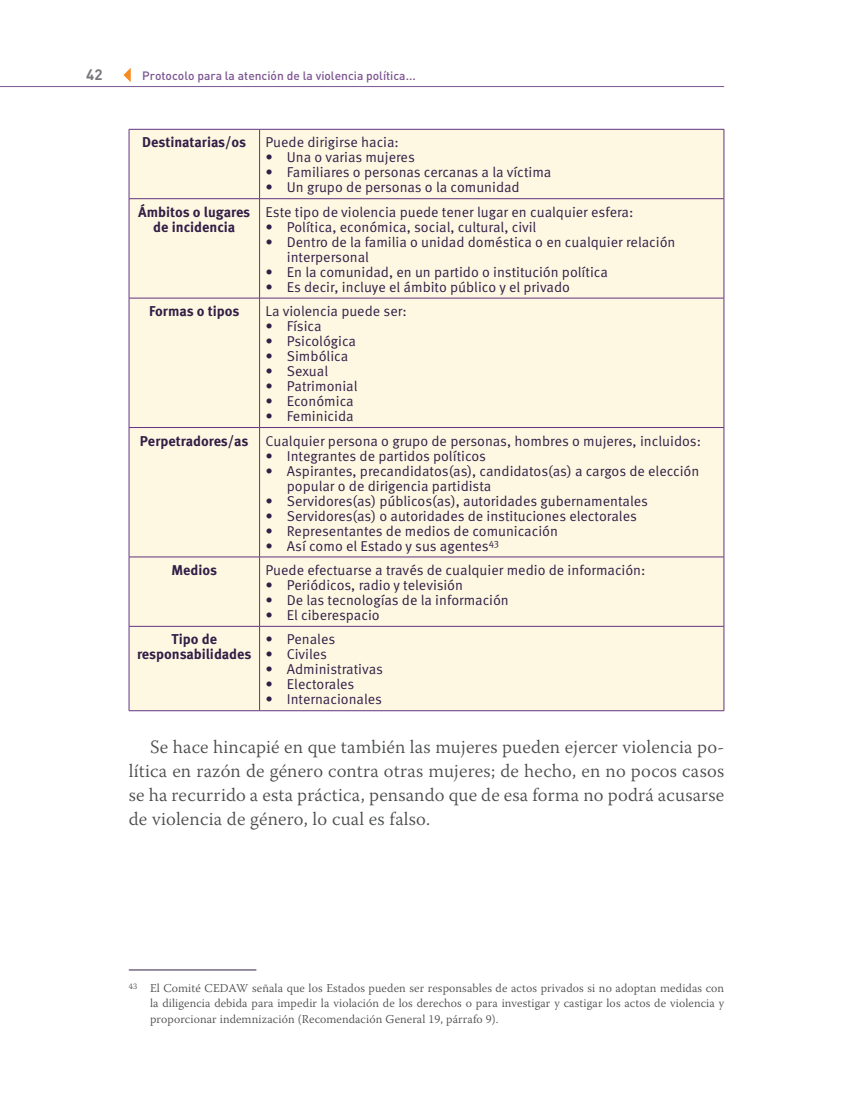
<style>
.page{position:relative;width:853px;height:1106px;background:#fff}
.page>*{position:absolute;margin:0;border:0;box-sizing:border-box;transform-origin:0 0}
.Texto{font:300 18.75px/24px "Warnock Pro";letter-spacing:.01em;color:#4b4c4d;text-align:justify}
.t1{font:700 15px "DIN Pro";color:#76787b}
.texto_tablas{font:14.25px/15px "Meta Pro";color:#321e46}
.texto_tablas-2{font:700 14.25px/15px "Meta Pro";color:#321e46;text-align:center}
._10_notas{font:300 12px/15px "Warnock Pro";letter-spacing:.01em;color:#4b4c4d;text-align:justify}
.t2{font:500 12px "DIN Pro";color:#7b5591}
</style>
<div class="page">
<svg style="left:123px;top:68px;width:8px;height:14px"></svg>
<hr style="left:0;top:86px;width:724px;height:1px;background:#7b5591">
<div style="left:130px;top:130px;width:594px;height:580px;background:#fef7e2"></div>
<hr style="left:129px;top:129px;width:131px;height:1px;background:#633380">
<hr style="left:260px;top:129px;width:464px;height:1px;background:#633380">
<hr style="left:259px;top:129px;width:1px;height:69px;background:#633380">
<hr style="left:129px;top:198px;width:131px;height:1px;background:#633380">
<hr style="left:260px;top:198px;width:464px;height:1px;background:#633380">
<hr style="left:259px;top:199px;width:1px;height:99px;background:#633380">
<hr style="left:129px;top:298px;width:131px;height:1px;background:#633380">
<hr style="left:260px;top:298px;width:464px;height:1px;background:#633380">
<hr style="left:259px;top:298px;width:1px;height:129px;background:#633380">
<hr style="left:129px;top:427px;width:131px;height:1px;background:#633380">
<hr style="left:260px;top:427px;width:464px;height:1px;background:#633380">
<hr style="left:259px;top:428px;width:1px;height:128px;background:#633380">
<hr style="left:129px;top:556px;width:131px;height:1px;background:#633380">
<hr style="left:260px;top:556px;width:464px;height:1px;background:#633380">
<hr style="left:259px;top:557px;width:1px;height:69px;background:#633380">
<hr style="left:129px;top:626px;width:131px;height:1px;background:#633380">
<hr style="left:260px;top:626px;width:464px;height:1px;background:#633380">
<hr style="left:259px;top:626px;width:1px;height:84px;background:#633380">
<hr style="left:129px;top:129px;width:1px;height:69px;background:#633380">
<hr style="left:724px;top:129px;width:1px;height:69px;background:#633380">
<hr style="left:129px;top:199px;width:1px;height:99px;background:#633380">
<hr style="left:724px;top:199px;width:1px;height:99px;background:#633380">
<hr style="left:129px;top:298px;width:1px;height:129px;background:#633380">
<hr style="left:724px;top:298px;width:1px;height:129px;background:#633380">
<hr style="left:129px;top:428px;width:1px;height:128px;background:#633380">
<hr style="left:724px;top:428px;width:1px;height:128px;background:#633380">
<hr style="left:129px;top:557px;width:1px;height:69px;background:#633380">
<hr style="left:724px;top:557px;width:1px;height:69px;background:#633380">
<hr style="left:129px;top:626px;width:1px;height:84px;background:#633380">
<hr style="left:724px;top:626px;width:1px;height:84px;background:#633380">
<hr style="left:129px;top:710px;width:131px;height:1px;background:#633380">
<hr style="left:260px;top:710px;width:464px;height:1px;background:#633380">
<hr style="left:129px;top:969px;width:127px;height:1px;background:#321e46">
<p class="t1" style="left:86px;top:64px;width:18px">42</p>
<p class="t2" style="left:142px;top:67px;width:275px">Protocolo para la atención de la violencia política...</p>
<p class="texto_tablas-2" style="left:142px;top:135px;width:105px">Destinatarias/os</p>
<p class="texto_tablas" style="left:266px;top:135px;width:135px">Puede dirigirse hacia:</p>
<p class="texto_tablas" style="left:266px;top:150px;width:151px">• Una o varias mujeres</p>
<p class="texto_tablas" style="left:266px;top:165px;width:287px">• Familiares o personas cercanas a la víctima</p>
<p class="texto_tablas" style="left:266px;top:180px;width:256px">• Un grupo de personas o la comunidad</p>
<p class="texto_tablas-2" style="left:138px;top:205px;width:114px">Ámbitos o lugares de incidencia</p>
<p class="texto_tablas" style="left:266px;top:205px;width:369px">Este tipo de violencia puede tener lugar en cualquier esfera:</p>
<p class="texto_tablas" style="left:266px;top:220px;width:272px">• Política, económica, social, cultural, civil</p>
<p class="texto_tablas" style="left:287px;top:235px;width:390px;text-indent:-21px">• Dentro de la familia o unidad doméstica o en cualquier relación interpersonal</p>
<p class="texto_tablas" style="left:266px;top:265px;width:344px">• En la comunidad, en un partido o institución política</p>
<p class="texto_tablas" style="left:266px;top:280px;width:306px">• Es decir, incluye el ámbito público y el privado</p>
<p class="texto_tablas-2" style="left:149px;top:304px;width:92px">Formas o tipos</p>
<p class="texto_tablas" style="left:266px;top:304px;width:143px">La violencia puede ser:</p>
<p class="texto_tablas" style="left:266px;top:319px;width:57px">• Física</p>
<p class="texto_tablas" style="left:266px;top:334px;width:92px">• Psicológica</p>
<p class="texto_tablas" style="left:266px;top:349px;width:84px">• Simbólica</p>
<p class="texto_tablas" style="left:266px;top:364px;width:64px">• Sexual</p>
<p class="texto_tablas" style="left:266px;top:379px;width:93px">• Patrimonial</p>
<p class="texto_tablas" style="left:266px;top:394px;width:90px">• Económica</p>
<p class="texto_tablas" style="left:266px;top:409px;width:90px">• Feminicida</p>
<p class="texto_tablas-2" style="left:140px;top:433px;width:110px">Perpetradores/as</p>
<p class="texto_tablas" style="left:266px;top:433px;width:437px">Cualquier persona o grupo de personas, hombres o mujeres, incluidos:</p>
<p class="texto_tablas" style="left:266px;top:448px;width:222px">• Integrantes de partidos políticos</p>
<p class="texto_tablas" style="left:287px;top:463px;width:414px;text-indent:-21px">• Aspirantes, precandidatos(as), candidatos(as) a cargos de elección popular o de dirigencia partidista</p>
<p class="texto_tablas" style="left:266px;top:493px;width:384px">• Servidores(as) públicos(as), autoridades gubernamentales</p>
<p class="texto_tablas" style="left:266px;top:508px;width:373px">• Servidores(as) o autoridades de instituciones electorales</p>
<p class="texto_tablas" style="left:266px;top:523px;width:294px">• Representantes de medios de comunicación</p>
<p class="texto_tablas" style="left:266px;top:538px;width:235px">• Así como el Estado y sus agentes<sup>43</sup></p>
<p class="texto_tablas-2" style="left:171px;top:563px;width:47px">Medios</p>
<p class="texto_tablas" style="left:266px;top:563px;width:381px">Puede efectuarse a través de cualquier medio de información:</p>
<p class="texto_tablas" style="left:266px;top:578px;width:199px">• Periódicos, radio y televisión</p>
<p class="texto_tablas" style="left:266px;top:593px;width:245px">• De las tecnologías de la información</p>
<p class="texto_tablas" style="left:266px;top:608px;width:116px">• El ciberespacio</p>
<p class="texto_tablas-2" style="left:137px;top:632px;width:116px">Tipo de responsabilidades</p>
<p class="texto_tablas" style="left:266px;top:632px;width:71px">• Penales</p>
<p class="texto_tablas" style="left:266px;top:647px;width:63px">• Civiles</p>
<p class="texto_tablas" style="left:266px;top:662px;width:119px">• Administrativas</p>
<p class="texto_tablas" style="left:266px;top:677px;width:90px">• Electorales</p>
<p class="texto_tablas" style="left:266px;top:692px;width:118px">• Internacionales</p>
<p class="Texto" style="left:129px;top:734px;width:597px;text-indent:21px">Se hace hincapié en que también las mujeres pueden ejercer violencia po&shy;lítica en razón de género contra otras mujeres; de hecho, en no pocos casos se ha recurrido a esta práctica, pensando que de esa forma no podrá acusarse de violencia de género, lo cual es falso.</p>
<p class="_10_notas" style="left:150px;top:980px;width:576px;text-indent:-21px"><sup>43</sup> El Comité CEDAW señala que los Estados pueden ser responsables de actos privados si no adoptan medidas con la diligencia debida para impedir la violación de los derechos o para investigar y castigar los actos de violencia y proporcionar indemnización (Recomendación General 19, párrafo 9).</p>
</div>
